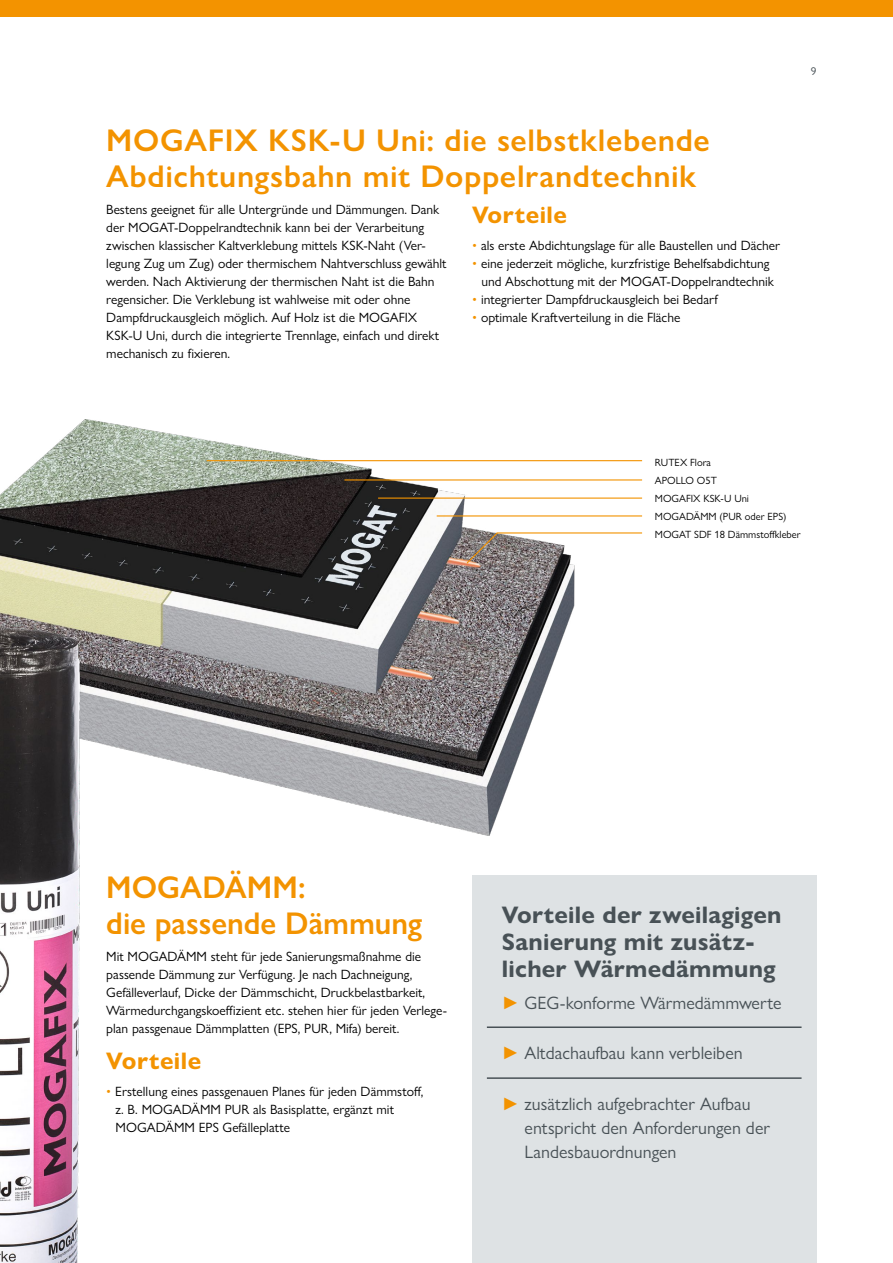
<style>
.page{position:relative;width:893px;height:1263px;background:#fff}
.page>*{position:absolute;margin:0;border:0;box-sizing:border-box;transform-origin:0 0}
.t1{font:600 31.5px/36px "Gill Sans Nova";letter-spacing:.02em;color:#f39300}
.t2{font:600 31.5px/36px "Gill Sans Nova";color:#f39300}
.t3{font:700 24px/27px "Gill Sans Nova";letter-spacing:.01em;color:#485156}
.t4{font:700 24px "Gill Sans Nova";letter-spacing:.02em;color:#f39300}
.t5{font:18px/24px "Gill Sans Nova";color:#485156}
.t6{font:13.5px/18px "Gill Sans Nova";color:#000}
.t7{font:11.25px "Gill Sans Nova";color:#485156}
.t8{font:10.5px/18px "Gill Sans Nova";color:#000}
.s1{color:#f39300}
</style>
<div class="page">
<div style="left:0;top:0;width:893px;height:17px;background:#f39300"></div>
<img style="left:0;top:419px;width:588px;height:416px">
<hr style="left:207px;top:460px;width:435px;height:1px;background:#f39300">
<hr style="left:344px;top:479px;width:298px;height:1px;background:#f39300">
<hr style="left:378px;top:497px;width:264px;height:2px;background:#f39300">
<hr style="left:437px;top:515px;width:205px;height:1px;background:#f39300">
<hr style="left:497px;top:532px;width:145px;height:1px;background:#f39300">
<svg style="left:465px;top:531px;width:34px;height:34px"></svg>
<img style="left:0;top:622px;width:89px;height:641px">
<div style="left:472px;top:876px;width:344px;height:387px;background:#dee2e4"></div>
<hr style="left:487px;top:1026px;width:314px;height:2px;background:#485156">
<hr style="left:487px;top:1077px;width:314px;height:2px;background:#485156">
<h1 class="t1" style="left:106px;top:122px;width:605px">MOGAFIX KSK-U Uni: die selbstklebende<br>Abdichtungsbahn mit Doppelrandtechnik</h1>
<p class="t6" style="left:106px;top:201px;width:342px">Bestens geeignet für alle Untergründe und Dämmungen. Dank der MOGAT-Doppelrandtechnik kann bei der Verarbeitung zwischen klassischer Kaltverklebung mittels KSK-Naht (Ver&shy;legung Zug um Zug) oder thermischem Nahtverschluss gewählt werden. Nach Aktivierung der thermischen Naht ist die Bahn regensicher. Die Verklebung ist wahlweise mit oder ohne Dampfdruckausgleich möglich. Auf Holz ist die MOGAFIX KSK-U Uni, durch die integrierte Trennlage, einfach und direkt mechanisch zu fixieren.</p>
<h2 class="t4" style="left:472px;top:200px;width:96px">Vorteile</h2>
<p class="t6" style="left:472px;top:237px;width:310px"><span class="s1">•</span> als erste Abdichtungslage für alle Baustellen und Dächer</p>
<p class="t6" style="left:481px;top:255px;width:294px;text-indent:-9px"><span class="s1">•</span> eine jederzeit mögliche, kurzfristige Behelfsabdichtung und Abschottung mit der MOGAT-Doppelrandtechnik</p>
<p class="t6" style="left:472px;top:291px;width:247px"><span class="s1">•</span> integrierter Dampfdruckausgleich bei Bedarf</p>
<p class="t6" style="left:472px;top:309px;width:210px"><span class="s1">•</span> optimale Kraftverteilung in die Fläche</p>
<p class="t7" style="left:811px;top:64px;width:7px">9</p>
<p class="t8" style="left:655px;top:454px;width:147px">RUTEX Flora<br>APOLLO O5T<br>MOGAFIX KSK-U Uni<br>MOGADÄMM (PUR oder EPS)<br>MOGAT SDF 18 Dämmstoffkleber</p>
<h1 class="t2" style="left:106px;top:869px;width:318px">MOGADÄMM:<br>die passende Dämmung</h1>
<p class="t6" style="left:106px;top:948px;width:342px">Mit MOGADÄMM steht für jede Sanierungsmaßnahme die passende Dämmung zur Verfügung. Je nach Dachneigung, Gefälleverlauf, Dicke der Dämmschicht, Druckbelastbarkeit, Wärmedurchgangskoeffizient etc. stehen hier für jeden Verlege&shy;plan passgenaue Dämmplatten (EPS, PUR, Mifa) bereit.</p>
<h2 class="t4" style="left:106px;top:1046px;width:96px">Vorteile</h2>
<p class="t6" style="left:116px;top:1083px;width:309px;text-indent:-9px"><span class="s1">•</span> Erstellung eines passgenauen Planes für jeden Dämmstoff, z. B. MOGADÄMM PUR als Basisplatte, ergänzt mit<br>MOGADÄMM EPS Gefälleplatte</p>
<h2 class="t3" style="left:502px;top:901px;width:281px">Vorteile der zweilagigen<br>Sanierung mit zusätz&shy;licher Wärmedämmung</h2>
<h3 class="t5" style="left:502px;top:990px;width:281px"><span class="s1">►</span> GEG-konforme Wärmedämmwerte</h3>
<h3 class="t5" style="left:502px;top:1041px;width:242px"><span class="s1">►</span> Altdachaufbau kann verbleiben</h3>
<h3 class="t5" style="left:525px;top:1092px;width:247px;text-indent:-23px"><span class="s1">►</span> zusätzlich aufgebrachter Aufbau entspricht den Anforderungen der<br>Landesbauordnungen</h3>
</div>
